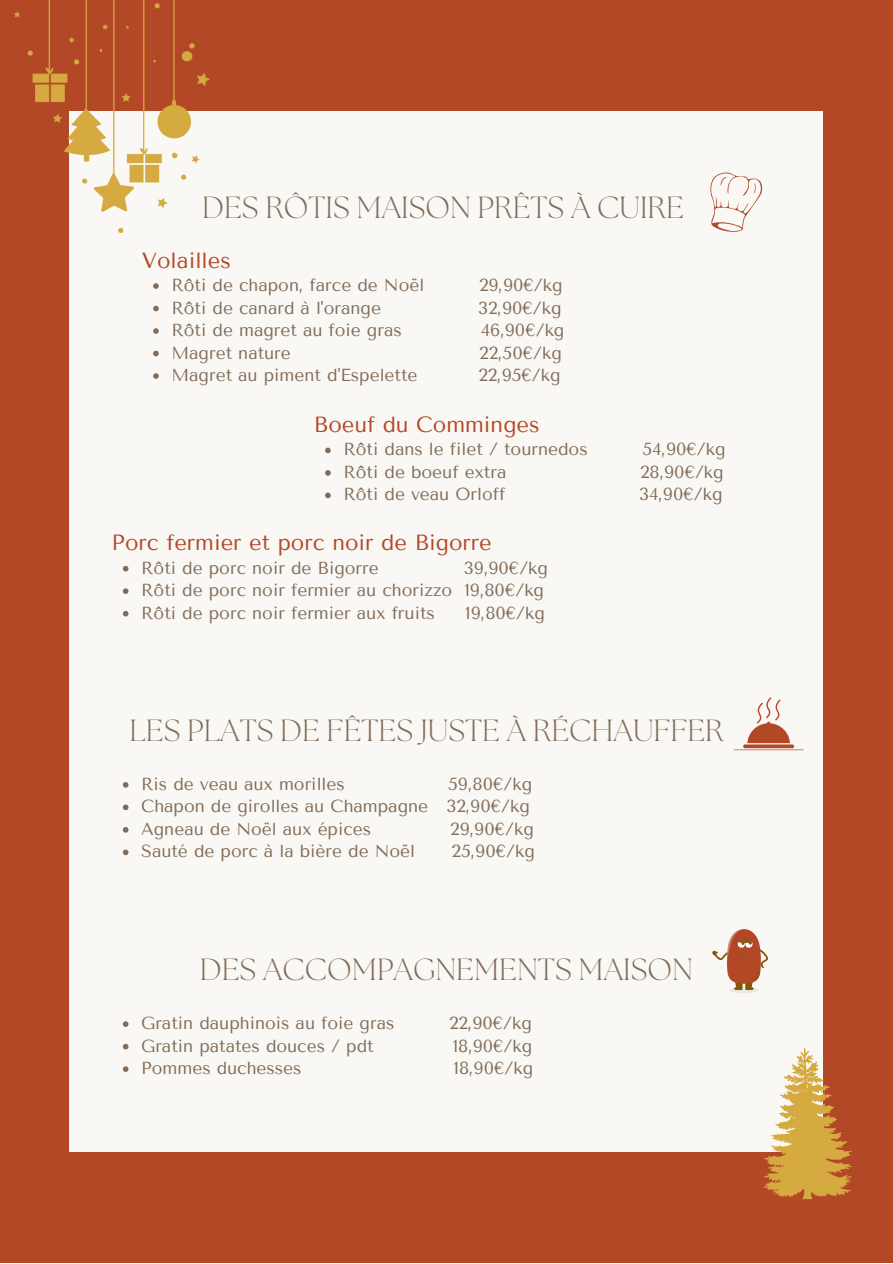
<style>
.page{position:relative;width:893px;height:1264px;background:#fff}
.page>*{position:absolute;margin:0;border:0;box-sizing:border-box;transform-origin:0 0}
.t1{font:300 30.6px "The Seasons";color:#826c58}
.t2{font:21.9px "Tenor Sans";color:#b34827}
.t3{font:17.4px/22.5px "Tenor Sans";color:#826c58}
</style>
<div class="page">
<div style="left:0;top:0;width:892px;height:1262px;background:#b34827"></div>
<div style="left:70px;top:111px;width:753px;height:1040px;background:#f9f8f4"></div>
<img style="left:14px;top:0;width:195px;height:233px">
<svg style="left:762px;top:1047px;width:90px;height:152px"></svg>
<svg style="left:710px;top:172px;width:52px;height:60px"></svg>
<svg style="left:733px;top:697px;width:70px;height:53px"></svg>
<svg style="left:712px;top:929px;width:56px;height:64px"></svg>
<svg style="left:153px;top:283px;width:6px;height:6px"></svg>
<svg style="left:153px;top:306px;width:6px;height:5px"></svg>
<svg style="left:153px;top:328px;width:6px;height:6px"></svg>
<svg style="left:153px;top:351px;width:6px;height:5px"></svg>
<svg style="left:153px;top:373px;width:6px;height:6px"></svg>
<svg style="left:325px;top:447px;width:6px;height:6px"></svg>
<svg style="left:325px;top:470px;width:6px;height:6px"></svg>
<svg style="left:325px;top:492px;width:6px;height:6px"></svg>
<svg style="left:123px;top:566px;width:5px;height:5px"></svg>
<svg style="left:123px;top:588px;width:5px;height:6px"></svg>
<svg style="left:123px;top:611px;width:5px;height:5px"></svg>
<svg style="left:123px;top:782px;width:5px;height:5px"></svg>
<svg style="left:123px;top:804px;width:5px;height:6px"></svg>
<svg style="left:123px;top:827px;width:5px;height:5px"></svg>
<svg style="left:123px;top:849px;width:5px;height:6px"></svg>
<svg style="left:123px;top:1021px;width:5px;height:5px"></svg>
<svg style="left:123px;top:1043px;width:5px;height:6px"></svg>
<svg style="left:123px;top:1066px;width:5px;height:5px"></svg>
<h1 class="t1" style="left:202px;top:193px;width:483px">DES RÔTIS MAISON PRÊTS À CUIRE</h1>
<p class="t2" style="left:142px;top:247px;width:90px">Volailles</p>
<p class="t3" style="left:171px;top:274px;width:254px">Rôti de chapon, farce de Noël</p>
<p class="t3" style="left:479px;top:274px;width:85px">29,90€/kg</p>
<p class="t3" style="left:171px;top:296px;width:211px">Rôti de canard à l'orange</p>
<p class="t3" style="left:478px;top:296px;width:85px">32,90€/kg</p>
<p class="t3" style="left:171px;top:319px;width:232px">Rôti de magret au foie gras</p>
<p class="t3" style="left:480px;top:319px;width:85px">46,90€/kg</p>
<p class="t3" style="left:171px;top:341px;width:121px">Magret nature</p>
<p class="t3" style="left:479px;top:341px;width:84px">22,50€/kg</p>
<p class="t3" style="left:171px;top:364px;width:248px">Magret au piment d'Espelette</p>
<p class="t3" style="left:478px;top:364px;width:84px">22,95€/kg</p>
<p class="t2" style="left:314px;top:412px;width:227px">Boeuf du Comminges</p>
<p class="t3" style="left:343px;top:438px;width:246px">Rôti dans le filet / tournedos</p>
<p class="t3" style="left:642px;top:438px;width:85px">54,90€/kg</p>
<p class="t3" style="left:343px;top:461px;width:164px">Rôti de boeuf extra</p>
<p class="t3" style="left:640px;top:461px;width:85px">28,90€/kg</p>
<p class="t3" style="left:343px;top:483px;width:163px">Rôti de veau Orloff</p>
<p class="t3" style="left:639px;top:483px;width:85px">34,90€/kg</p>
<p class="t2" style="left:112px;top:530px;width:381px">Porc fermier et porc noir de Bigorre</p>
<p class="t3" style="left:141px;top:556px;width:239px">Rôti de porc noir de Bigorre</p>
<p class="t3" style="left:141px;top:556px;width:408px;text-indent:323px">39,90€/kg<br>Rôti de porc noir fermier au chorizzo 19,80€/kg<br>Rôti de porc noir fermier aux fruits</p>
<p class="t3" style="left:465px;top:601px;width:81px">19,80€/kg</p>
<h1 class="t1" style="left:129px;top:716px;width:595px">LES PLATS DE FÊTES JUSTE À RÉCHAUFFER</h1>
<p class="t3" style="left:141px;top:772px;width:392px;text-indent:307px">59,80€/kg<br>Chapon de girolles au Champagne 32,90€/kg<br>Agneau de Noël aux épices</p>
<p class="t3" style="left:141px;top:772px;width:205px">Ris de veau aux morilles</p>
<p class="t3" style="left:450px;top:817px;width:85px">29,90€/kg</p>
<p class="t3" style="left:141px;top:840px;width:275px">Sauté de porc à la bière de Noël</p>
<p class="t3" style="left:451px;top:840px;width:85px">25,90€/kg</p>
<h1 class="t1" style="left:200px;top:955px;width:494px">DES ACCOMPAGNEMENTS MAISON</h1>
<p class="t3" style="left:141px;top:1012px;width:255px">Gratin dauphinois au foie gras</p>
<p class="t3" style="left:449px;top:1012px;width:84px">22,90€/kg</p>
<p class="t3" style="left:141px;top:1034px;width:234px">Gratin patates douces / pdt</p>
<p class="t3" style="left:452px;top:1034px;width:81px">18,90€/kg</p>
<p class="t3" style="left:141px;top:1057px;width:162px">Pommes duchesses</p>
<p class="t3" style="left:453px;top:1057px;width:81px">18,90€/kg</p>
</div>
